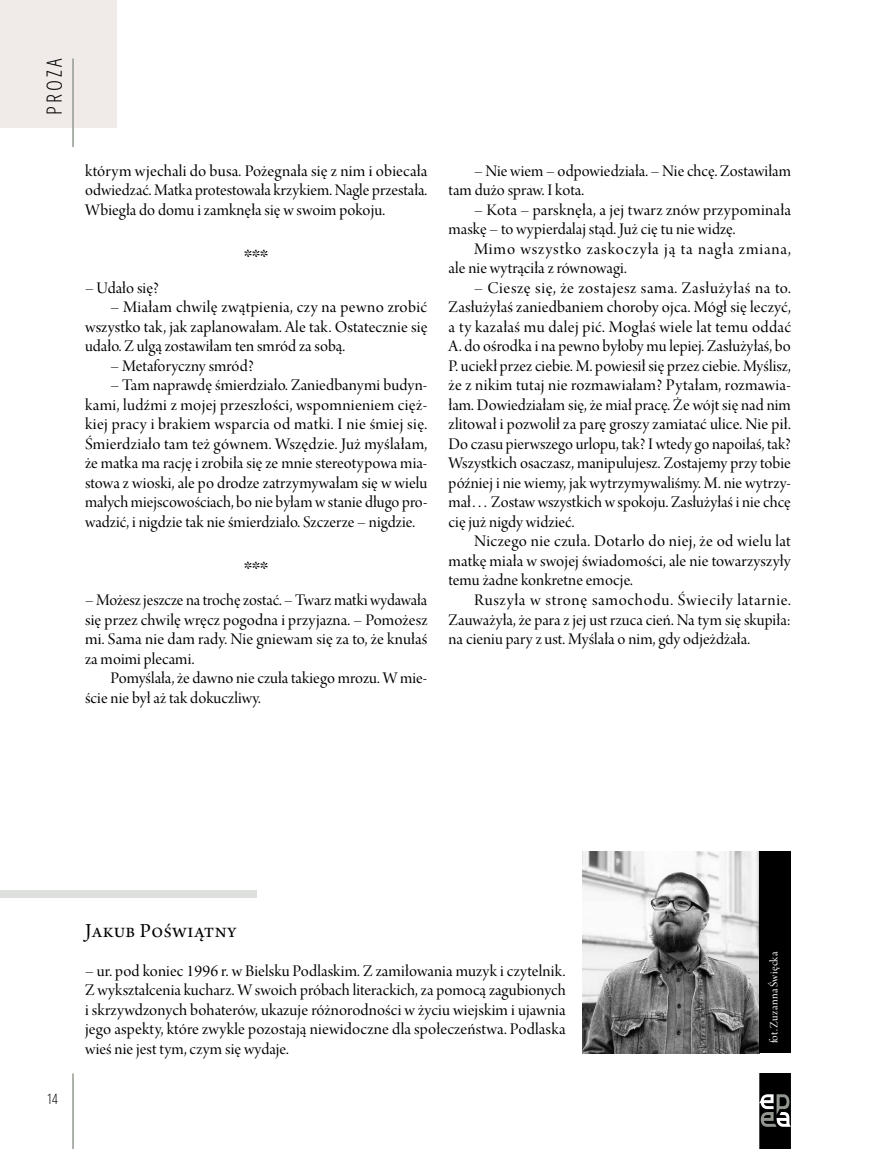
<style>
.page{position:relative;width:893px;height:1149px;background:#fff}
.page>*{position:absolute;margin:0;border:0;box-sizing:border-box;transform-origin:0 0}
.t1{font:21px "Arno Pro Subhead";letter-spacing:.025em;color:#000}
.t2{font:300 condensed 21px "Open Sans";letter-spacing:.15em;color:#000}
.t3{font:17.25px/19.5px "Arno Pro Display";letter-spacing:.005em;color:#000;text-align:justify}
.t4{font:17.25px/19.5px "Arno Pro Display";letter-spacing:.04em;color:#000}
.t5{font:15px "Fertigo Pro";color:#000}
.t6{font:300 condensed 14.25px "Open Sans";color:#000}
.t7{font:12px "Arno Pro Display";letter-spacing:.02em;color:#fff}
</style>
<div class="page">
<div style="left:0;top:0;width:117px;height:128px;background:#f0eae9"></div>
<hr style="left:72px;top:1072px;width:2px;height:76px;background:#929a90">
<hr style="left:72px;top:58px;width:2px;height:89px;background:#929a90">
<svg style="left:759px;top:1073px;width:32px;height:75px;background:#2d2d2c"></svg>
<div style="left:0;top:890px;width:256px;height:7px;background:#dee0de"></div>
<img style="left:583px;top:851px;width:176px;height:201px">
<div style="left:759px;top:851px;width:32px;height:201px;background:#000"></div>
<p class="t2" style="left:40px;top:114px;width:57px;rotate:-90deg">PROZA</p>
<p class="t3" style="left:85px;top:162px;width:344px">którym wjechali do busa. Pożegnała się z nim i obiecała odwiedzać. Matka protestowała krzykiem. Nagle przestała.<br>Wbiegła do domu i zamknęła się w swoim pokoju.</p>
<p class="t5" style="left:244px;top:247px;width:26px">***</p>
<p class="t3" style="left:85px;top:279px;width:75px">– Udało się?</p>
<p class="t3" style="left:85px;top:298px;width:344px;text-indent:26px">– Miałam chwilę zwątpienia, czy na pewno zrobić wszystko tak, jak zaplanowałam. Ale tak. Ostatecznie się udało. Z ulgą zostawiłam ten smród za sobą.</p>
<p class="t3" style="left:111px;top:357px;width:145px">– Metaforyczny smród?</p>
<p class="t3" style="left:85px;top:376px;width:344px;text-indent:26px">– Tam naprawdę śmierdziało. Zaniedbanymi budyn&shy;kami, ludźmi z mojej przeszłości, wspomnieniem cięż&shy;kiej pracy i brakiem wsparcia od matki. I nie śmiej się.<br>Śmierdziało tam też gównem. Wszędzie. Już myślałam, że matka ma rację i zrobiła się ze mnie stereotypowa mia&shy;stowa z wioski, ale po drodze zatrzymywałam się w wielu małych miejscowościach, bo nie byłam w stanie długo pro&shy;wadzić, i nigdzie tak nie śmierdziało. Szczerze – nigdzie.</p>
<p class="t5" style="left:244px;top:559px;width:26px">***</p>
<p class="t3" style="left:85px;top:591px;width:344px">– Możesz jeszcze na trochę zostać. – Twarz matki wydawała się przez chwilę wręcz pogodna i przyjazna. – Pomożesz mi. Sama nie dam rady. Nie gniewam się za to, że knułaś za moimi plecami.</p>
<p class="t3" style="left:85px;top:669px;width:344px;text-indent:26px">Pomyślała, że dawno nie czuła takiego mrozu. W mie&shy;ście nie był aż tak dokuczliwy.</p>
<p class="t3" style="left:449px;top:162px;width:344px;text-indent:26px">– Nie wiem – odpowiedziała. – Nie chcę. Zostawiłam tam dużo spraw. I kota.</p>
<p class="t3" style="left:449px;top:201px;width:344px;text-indent:26px">– Kota – parsknęła, a jej twarz znów przypominała maskę – to wypierdalaj stąd. Już cię tu nie widzę.</p>
<p class="t4" style="left:449px;top:240px;width:344px;text-indent:26px">Mimo wszystko zaskoczyła ją ta nagła zmiana, ale nie wytrąciła z równowagi.</p>
<p class="t3" style="left:449px;top:279px;width:344px;text-indent:26px">– Cieszę się, że zostajesz sama. Zasłużyłaś na to.<br>Zasłużyłaś zaniedbaniem choroby ojca. Mógł się leczyć, a ty kazałaś mu dalej pić. Mogłaś wiele lat temu oddać A. do ośrodka i na pewno byłoby mu lepiej. Zasłużyłaś, bo P. uciekł przez ciebie. M. powiesił się przez ciebie. Myślisz, że z nikim tutaj nie rozmawiałam? Pytałam, rozmawia&shy;łam. Dowiedziałam się, że miał pracę. Że wójt się nad nim zlitował i pozwolił za parę groszy zamiatać ulice. Nie pił.<br>Do czasu pierwszego urlopu, tak? I wtedy go napoiłaś, tak?<br>Wszystkich osaczasz, manipulujesz. Zostajemy przy tobie później i nie wiemy, jak wytrzymywaliśmy. M. nie wytrzy&shy;mał… Zostaw wszystkich w spokoju. Zasłużyłaś i nie chcę cię już nigdy widzieć.</p>
<p class="t3" style="left:449px;top:532px;width:344px;text-indent:26px">Niczego nie czuła. Dotarło do niej, że od wielu lat matkę miała w swojej świadomości, ale nie towarzyszyły temu żadne konkretne emocje.</p>
<p class="t3" style="left:449px;top:591px;width:344px;text-indent:26px">Ruszyła w stronę samochodu. Świeciły latarnie.<br>Zauważyła, że para z jej ust rzuca cień. Na tym się skupiła: na cieniu pary z ust. Myślała o nim, gdy odjeżdżała.</p>
<p class="t6" style="left:47px;top:1088px;width:13px">14</p>
<p class="t1" style="left:85px;top:918px;width:153px">Jakub Poświątny</p>
<p class="t3" style="left:85px;top:961px;width:482px">– ur. pod koniec 1996 r. w Bielsku Podlaskim. Z zamiłowania muzyk i czytelnik.<br>Z wykształcenia kucharz. W swoich próbach literackich, za pomocą zagubionych i skrzywdzonych bohaterów, ukazuje różnorodności w życiu wiejskim i ujawnia jego aspekty, które zwykle pozostają niewidoczne dla społeczeństwa. Podlaska wieś nie jest tym, czym się wydaje.</p>
<p class="t7" style="left:767px;top:1043px;width:93px;rotate:-90deg">fot. Zuzanna Święcka</p>
</div>
